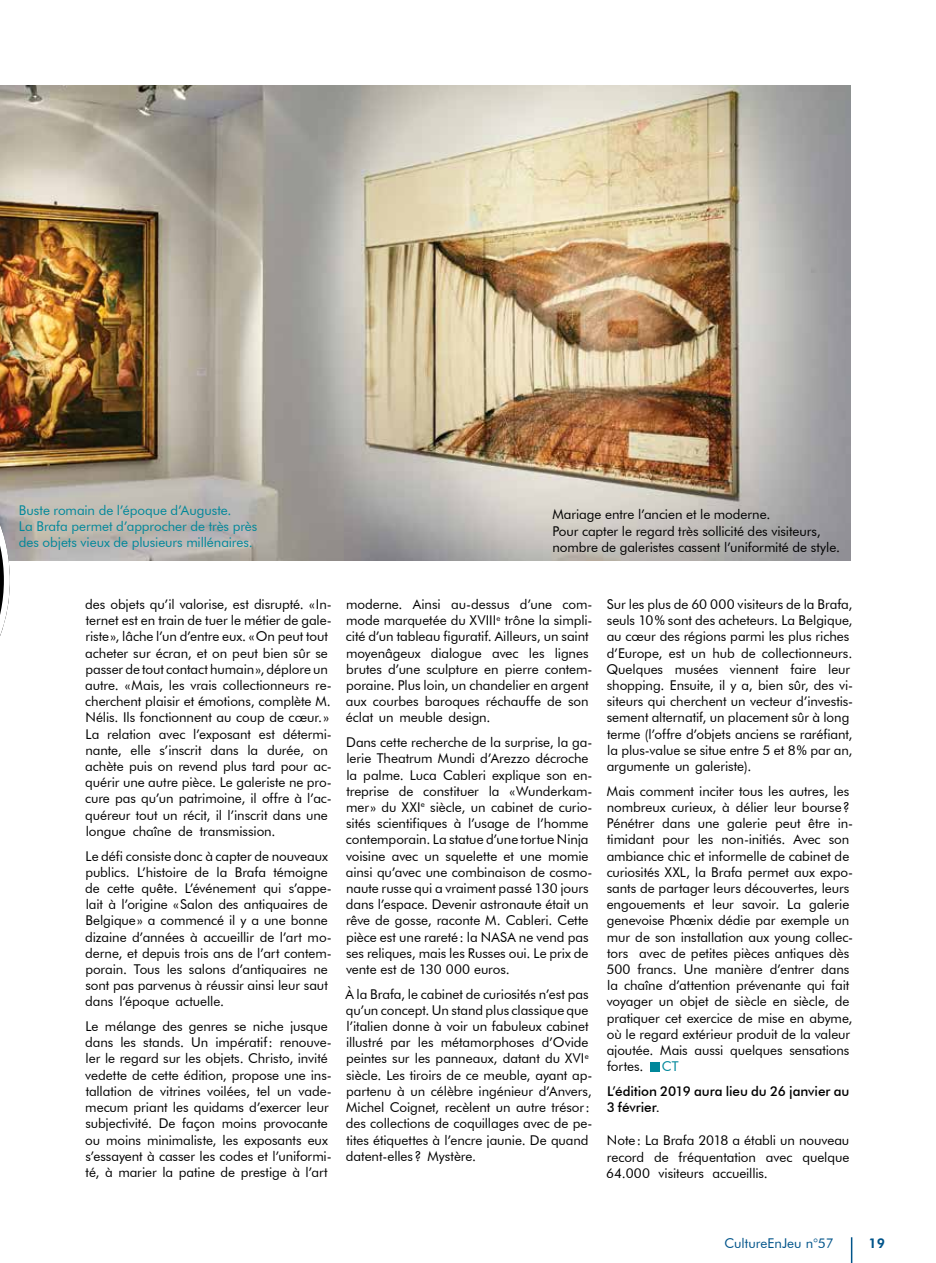
<style>
.page{position:relative;width:936px;height:1263px;background:#fff}
.page>*{position:absolute;margin:0;border:0;box-sizing:border-box;transform-origin:0 0}
.t1{font:13.5px/16.2px "Futura BT";letter-spacing:-.005em;color:#000}
.t2{font:13.5px/16.2px "Futura BT";letter-spacing:-.005em;color:#00879a}
.t3{font:500 13.5px/16.2px "Futura BT";letter-spacing:-.01em;color:#000}
.t4{font:13.5px "Futura BT";color:#00548a}
.t5{font:800 13.5px "Futura BT";color:#00548a}
</style>
<div class="page">
<hr style="left:850px;top:1237px;width:2px;height:26px;background:#00548a">
<img style="left:0;top:85px;width:850px;height:475px">
<div style="left:649px;top:1062px;width:10px;height:9px;background:#00879a"></div>
<svg style="left:0;top:418px;width:10px;height:218px"></svg>
<p class="t2" style="left:19px;top:502px;width:240px">Buste romain de l’époque d’Auguste.<br>La Brafa permet d’approcher de très près des objets vieux de plusieurs millénaires.</p>
<p class="t1" style="left:552px;top:506px;width:289px">Mariage entre l’ancien et le moderne.<br>Pour capter le regard très sollicité des visiteurs, nombre de galeristes cassent l’uniformité de style.</p>
<p class="t1" style="left:85px;top:596px;width:248px">des objets qu’il valorise, est disrupté. «In&shy;ternet est en train de tuer le métier de gale&shy;riste», lâche l’un d’entre eux. «On peut tout acheter sur écran, et on peut bien sûr se passer de tout contact humain», déplore un autre. «Mais, les vrais collectionneurs re&shy;cherchent plaisir et émotions, complète M.<br>Nélis. Ils fonctionnent au coup de cœur.» La relation avec l’exposant est détermi&shy;nante, elle s’inscrit dans la durée, on achète puis on revend plus tard pour ac&shy;quérir une autre pièce. Le galeriste ne pro&shy;cure pas qu’un patrimoine, il offre à l’ac&shy;quéreur tout un récit, il l’inscrit dans une longue chaîne de transmission.</p>
<p class="t1" style="left:85px;top:847px;width:248px">Le défi consiste donc à capter de nouveaux publics. L’histoire de la Brafa témoigne de cette quête. L’événement qui s’appe&shy;lait à l’origine «Salon des antiquaires de Belgique» a commencé il y a une bonne dizaine d’années à accueillir de l’art mo&shy;derne, et depuis trois ans de l’art contem&shy;porain. Tous les salons d’antiquaires ne sont pas parvenus à réussir ainsi leur saut dans l’époque actuelle.</p>
<p class="t1" style="left:85px;top:1018px;width:248px">Le mélange des genres se niche jusque dans les stands. Un impératif: renouve&shy;ler le regard sur les objets. Christo, invité vedette de cette édition, propose une ins&shy;tallation de vitrines voilées, tel un vade&shy;mecum priant les quidams d’exercer leur subjectivité. De façon moins provocante ou moins minimaliste, les exposants eux s’essayent à casser les codes et l’uniformi&shy;té, à marier la patine de prestige à l’art</p>
<p class="t1" style="left:346px;top:596px;width:248px">moderne. Ainsi au-dessus d’une com&shy;mode marquetée du XVIII<sup>e</sup> trône la simpli&shy;cité d’un tableau figuratif. Ailleurs, un saint moyenâgeux dialogue avec les lignes brutes d’une sculpture en pierre contem&shy;poraine. Plus loin, un chandelier en argent aux courbes baroques réchauffe de son éclat un meuble design.</p>
<p class="t1" style="left:346px;top:734px;width:248px">Dans cette recherche de la surprise, la ga&shy;lerie Theatrum Mundi d’Arezzo décroche la palme. Luca Cableri explique son en&shy;treprise de constituer la «Wunderkam&shy;mer» du XXI<sup>e</sup> siècle, un cabinet de curio&shy;sités scientifiques à l’usage de l’homme contemporain. La statue d’une tortue Ninja voisine avec un squelette et une momie ainsi qu’avec une combinaison de cosmo&shy;naute russe qui a vraiment passé 130 jours dans l’espace. Devenir astronaute était un rêve de gosse, raconte M. Cableri. Cette pièce est une rareté: la NASA ne vend pas ses reliques, mais les Russes oui. Le prix de vente est de 130 000 euros.</p>
<p class="t1" style="left:345px;top:986px;width:249px">À la Brafa, le cabinet de curiosités n’est pas qu’un concept. Un stand plus classique que l’italien donne à voir un fabuleux cabinet illustré par les métamorphoses d’Ovide peintes sur les panneaux, datant du XVI<sup>e </sup>siècle. Les tiroirs de ce meuble, ayant ap&shy;partenu à un célèbre ingénieur d’Anvers, Michel Coignet, recèlent un autre trésor: des collections de coquillages avec de pe&shy;tites étiquettes à l’encre jaunie. De quand datent-elles? Mystère.</p>
<p class="t1" style="left:606px;top:596px;width:248px">Sur les plus de 60 000 visiteurs de la Brafa, seuls 10% sont des acheteurs. La Belgique, au cœur des régions parmi les plus riches d’Europe, est un hub de collectionneurs.<br>Quelques musées viennent faire leur shopping. Ensuite, il y a, bien sûr, des vi&shy;siteurs qui cherchent un vecteur d’investis&shy;sement alternatif, un placement sûr à long terme (l’offre d’objets anciens se raréfiant, la plus-value se situe entre 5 et 8% par an, argumente un galeriste).</p>
<p class="t1" style="left:606px;top:783px;width:248px">Mais comment inciter tous les autres, les nombreux curieux, à délier leur bourse?<br>Pénétrer dans une galerie peut être in&shy;timidant pour les non-initiés. Avec son ambiance chic et informelle de cabinet de curiosités XXL, la Brafa permet aux expo&shy;sants de partager leurs découvertes, leurs engouements et leur savoir. La galerie genevoise Phœnix dédie par exemple un mur de son installation aux young collec&shy;tors avec de petites pièces antiques dès 500 francs. Une manière d’entrer dans la chaîne d’attention prévenante qui fait voyager un objet de siècle en siècle, de pratiquer cet exercice de mise en abyme, où le regard extérieur produit de la valeur ajoutée. Mais aussi quelques sensations fortes.</p>
<p class="t2" style="left:662px;top:1058px;width:18px">CT</p>
<p class="t3" style="left:606px;top:1083px;width:244px">L’édition 2019 aura lieu du 26 janvier au<br>3 février.</p>
<p class="t1" style="left:606px;top:1132px;width:245px;text-align:justify">Note: La Brafa 2018 a établi un nouveau record de fréquentation avec quelque 64.000 visiteurs accueillis.</p>
<p class="t4" style="left:724px;top:1235px;width:111px">CultureEnJeu n°57</p>
<p class="t5" style="left:868px;top:1235px;width:18px">19</p>
</div>
